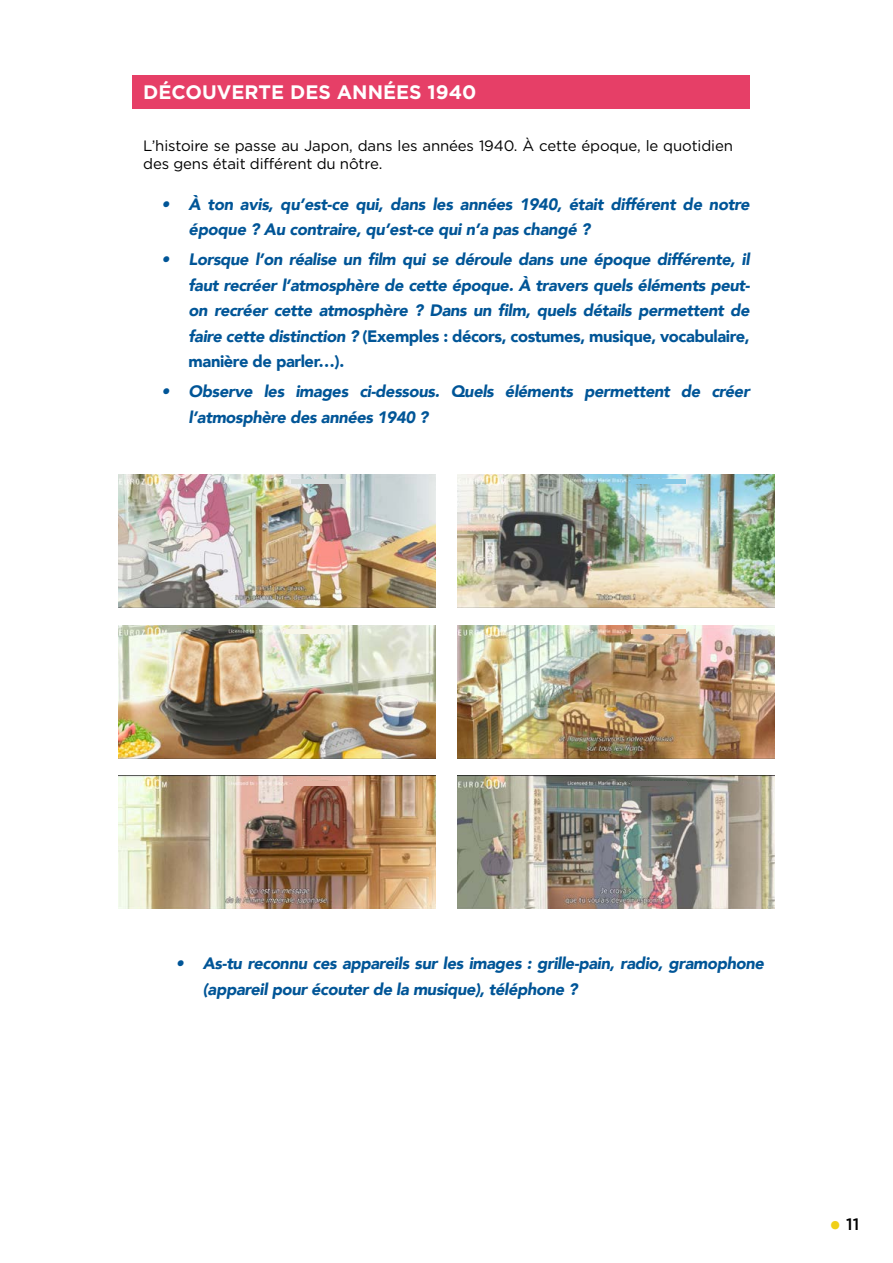
<style>
.page{position:relative;width:893px;height:1263px;background:#fff}
.page>*{position:absolute;margin:0;border:0;box-sizing:border-box;transform-origin:0 0}
.t1{font:700 19.5px "Gotham";color:#fff}
.t2{font:italic 900 16.5px/25.5px "Avenir";letter-spacing:-.025em;color:#005597}
.t3{font:500 16.5px "Gotham";color:#000}
.t4{font:15px/18px "Gotham";letter-spacing:-.01em;color:#000}
.s1{font-style:normal}
.s2{font-family:"Minion Pro";font-weight:400;font-size:31.5px;color:#f0cf17}
</style>
<div class="page">
<div style="left:132px;top:75px;width:618px;height:34px;background:#e63f67"></div>
<img style="left:118px;top:474px;width:318px;height:133px">
<img style="left:457px;top:474px;width:318px;height:133px">
<img style="left:118px;top:625px;width:318px;height:133px">
<img style="left:457px;top:625px;width:318px;height:133px">
<img style="left:118px;top:776px;width:318px;height:133px">
<img style="left:457px;top:776px;width:318px;height:133px">
<hr style="left:291px;top:479px;width:54px;height:4px;background:#d5dcdc">
<hr style="left:631px;top:479px;width:54px;height:4px;background:#86cae8">
<div style="left:287px;top:629px;width:54px;height:5px;background:#f8f6e8"></div>
<hr style="left:293px;top:782px;width:54px;height:4px;background:#e6b3a3">
<div style="left:631px;top:629px;width:54px;height:5px;background:#eec49e"></div>
<hr style="left:632px;top:782px;width:54px;height:4px;background:#696766">
<p class="t1" style="left:143px;top:81px;width:335px">DÉCOUVERTE DES ANNÉES 1940</p>
<p class="t4" style="left:143px;top:137px;width:591px">L’histoire se passe au Japon, dans les années 1940. À cette époque, le quotidien des gens était différent du nôtre.</p>
<p class="t2" style="left:189px;top:191px;width:563px;text-indent:-27px">• À ton avis, qu’est-ce qui, dans les années 1940, était différent de notre époque ? Au contraire, qu’est-ce qui n’a pas changé ?</p>
<p class="t2" style="left:189px;top:247px;width:563px;text-align:justify;text-indent:-27px">• Lorsque l’on réalise un film qui se déroule dans une époque différente, il faut recréer l’atmosphère de cette époque. À travers quels éléments peut&shy;on recréer cette atmosphère ? Dans un film, quels détails permettent de faire cette distinction ? <span class="s1">(Exemples : décors, costumes, musique, vocabulaire, manière de parler…).</span></p>
<p class="t2" style="left:189px;top:379px;width:563px;text-indent:-27px">• Observe les images ci-dessous. Quels éléments permettent de créer l’atmosphère des années 1940 ?</p>
<p class="t2" style="left:203px;top:951px;width:563px;text-indent:-27px">• As-tu reconnu ces appareils sur les images : grille-pain, radio, gramophone (appareil pour écouter de la musique), téléphone ?</p>
<p class="t3" style="left:829px;top:1215px;width:32px"><span class="s2">•</span> 11</p>
</div>
